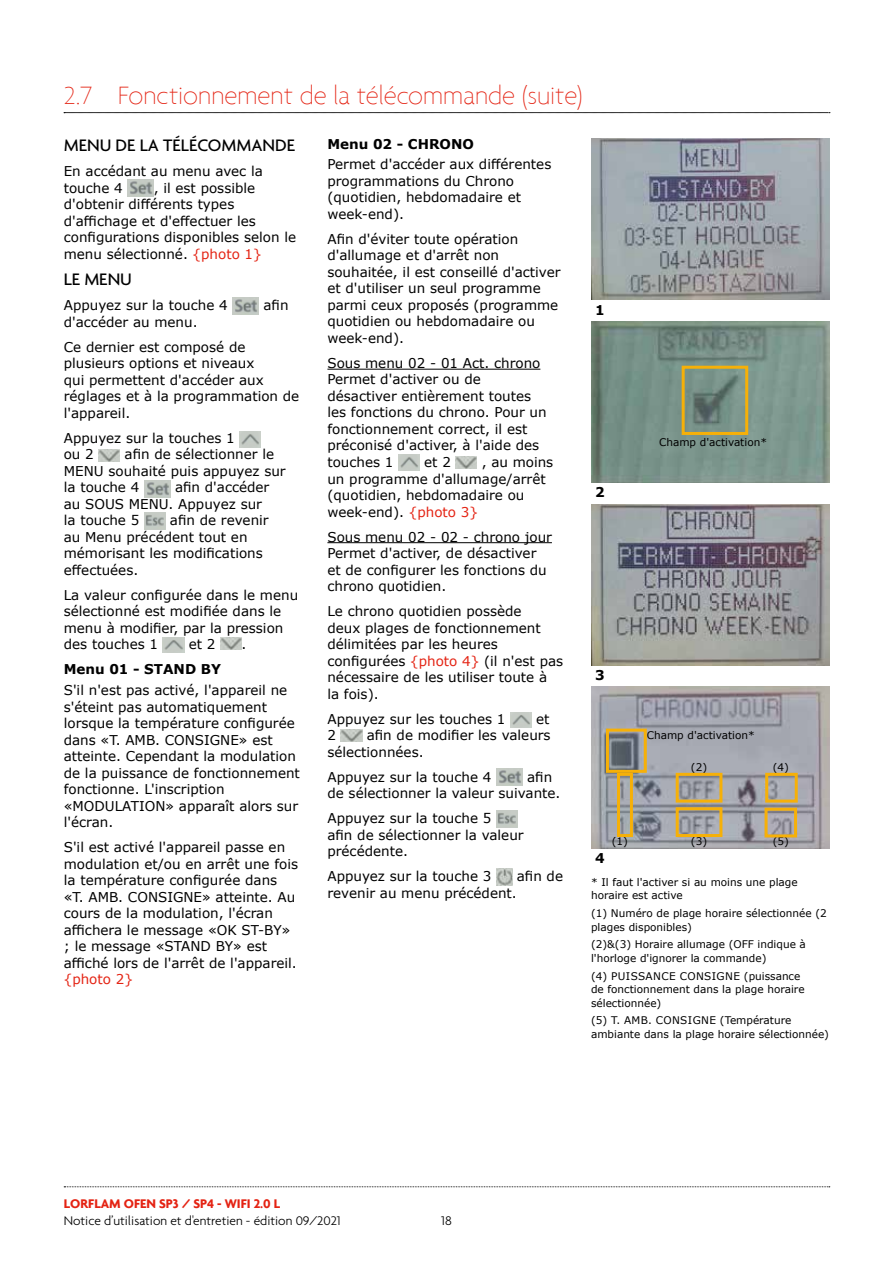
<style>
.page{position:relative;width:893px;height:1263px;background:#fff}
.page>*{position:absolute;margin:0;border:0;box-sizing:border-box;transform-origin:0 0}
.t1{font:100 27px "Agenda";color:#e42313}
.t2{font:500 18px "Agenda";color:#000}
.t3{font:13.5px/16.5px "Verdana";color:#000}
.t4{font:300 13.5px "Agenda";color:#000}
.t5{font:700 13.5px "Verdana";color:#000}
.t6{font:700 13.5px "Agenda";color:#e42313}
.t7{font:13.5px "Verdana";color:#e42313}
.t8{font:10.5px/13.5px "Verdana";color:#000}
.s1{color:#e42313}
</style>
<div class="page">
<img style="left:591px;top:138px;width:238px;height:162px">
<img style="left:591px;top:321px;width:238px;height:162px">
<img style="left:591px;top:504px;width:238px;height:162px">
<img style="left:591px;top:687px;width:238px;height:161px">
<div style="left:682px;top:366px;width:66px;height:69px;border:3px solid #f6b008"></div>
<div style="left:606px;top:729px;width:41px;height:44px;border:3px solid #f6b008"></div>
<div style="left:676px;top:773px;width:46px;height:29px;border:3px solid #f6b008"></div>
<div style="left:676px;top:807px;width:46px;height:30px;border:3px solid #f6b008"></div>
<div style="left:765px;top:808px;width:32px;height:29px;border:3px solid #f6b008"></div>
<div style="left:765px;top:773px;width:33px;height:29px;border:3px solid #f6b008"></div>
<div style="left:617px;top:773px;width:16px;height:64px;border:3px solid #f6b008"></div>
<img style="left:128px;top:180px;width:26px;height:17px">
<img style="left:233px;top:297px;width:26px;height:17px">
<img style="left:240px;top:432px;width:21px;height:15px">
<img style="left:99px;top:449px;width:21px;height:12px">
<img style="left:144px;top:481px;width:26px;height:17px">
<img style="left:144px;top:512px;width:21px;height:17px">
<img style="left:163px;top:637px;width:21px;height:15px">
<img style="left:220px;top:637px;width:21px;height:12px">
<hr style="left:327px;top:369px;width:213px;height:1px;background:#000">
<hr style="left:327px;top:542px;width:225px;height:1px;background:#000">
<img style="left:398px;top:455px;width:21px;height:15px">
<img style="left:456px;top:456px;width:21px;height:12px">
<img style="left:510px;top:712px;width:21px;height:16px">
<img style="left:341px;top:729px;width:21px;height:12px">
<img style="left:496px;top:769px;width:26px;height:17px">
<img style="left:496px;top:810px;width:21px;height:17px">
<img style="left:496px;top:868px;width:16px;height:17px">
<svg style="left:64px;top:112px;width:766px;height:1px"></svg>
<svg style="left:64px;top:1186px;width:766px;height:1px"></svg>
<h1 class="t1" style="left:64px;top:80px;width:520px">2.7 Fonctionnement de la télécommande (suite)</h1>
<h2 class="t2" style="left:64px;top:134px;width:233px">MENU DE LA TÉLÉCOMMANDE</h2>
<p class="t3" style="left:64px;top:163px;width:201px">En accédant au menu avec la touche 4</p>
<p class="t3" style="left:64px;top:179px;width:234px;text-indent:90px">, il est possible d'obtenir différents types d'affichage et d'effectuer les configurations disponibles selon le menu sélectionné. <span class="s1">{photo 1}</span></p>
<h2 class="t2" style="left:64px;top:268px;width:70px">LE MENU</h2>
<p class="t3" style="left:64px;top:297px;width:166px">Appuyez sur la touche 4</p>
<p class="t3" style="left:263px;top:297px;width:27px">afin</p>
<p class="t3" style="left:64px;top:309px;width:183px;line-height:25px">d'accéder au menu.<br>Ce dernier est composé de</p>
<p class="t3" style="left:64px;top:355px;width:237px">plusieurs options et niveaux<br>qui permettent d'accéder aux réglages et à la programmation de l'appareil.</p>
<p class="t3" style="left:64px;top:429px;width:173px">Appuyez sur la touches 1 ou 2</p>
<p class="t3" style="left:64px;top:446px;width:223px;text-indent:61px">afin de sélectionner le<br>MENU souhaité puis appuyez sur la touche 4</p>
<p class="t3" style="left:64px;top:479px;width:207px;text-indent:111px">afin d'accéder au SOUS MENU. Appuyez sur la touche 5</p>
<p class="t3" style="left:64px;top:512px;width:206px;text-indent:106px">afin de revenir au Menu précédent tout en mémorisant les modifications effectuées.</p>
<p class="t3" style="left:64px;top:586px;width:236px">La valeur configurée dans le menu sélectionné est modifiée dans le menu à modifier, par la pression des touches 1</p>
<p class="t3" style="left:189px;top:636px;width:28px">et 2</p>
<p class="t3" style="left:241px;top:636px;width:6px">.</p>
<p class="t5" style="left:64px;top:660px;width:159px">Menu 01 - STAND BY</p>
<p class="t3" style="left:64px;top:682px;width:238px">S'il n'est pas activé, l'appareil ne s'éteint pas automatiquement lorsque la température configurée dans «T. AMB. CONSIGNE» est atteinte. Cependant la modulation de la puissance de fonctionnement fonctionne. L'inscription «MODULATION» apparaît alors sur l'écran.</p>
<p class="t3" style="left:64px;top:839px;width:236px">S'il est activé l'appareil passe en modulation et/ou en arrêt une fois la température configurée dans «T. AMB. CONSIGNE» atteinte. Au cours de la modulation, l'écran affichera le message «OK ST-BY» ; le message «STAND BY» est affiché lors de l'arrêt de l'appareil.</p>
<p class="t7" style="left:64px;top:970px;width:71px">{photo 2}</p>
<p class="t5" style="left:327px;top:134px;width:148px">Menu 02 - CHRONO</p>
<p class="t3" style="left:327px;top:156px;width:225px">Permet d'accéder aux différentes programmations du Chrono (quotidien, hebdomadaire et week-end).</p>
<p class="t3" style="left:327px;top:231px;width:235px">Afin d'éviter toute opération d'allumage et d'arrêt non souhaitée, il est conseillé d'activer et d'utiliser un seul programme parmi ceux proposés (programme quotidien ou hebdomadaire ou week-end).</p>
<p class="t3" style="left:327px;top:355px;width:221px">Sous menu 02 - 01 Act. chrono<br>Permet d'activer ou de désactiver entièrement toutes les fonctions du chrono. Pour un fonctionnement correct, il est préconisé d'activer, à l'aide des touches 1</p>
<p class="t5" style="left:595px;top:300px;width:11px">1</p>
<p class="t8" style="left:659px;top:435px;width:109px">Champ d'activation*</p>
<p class="t3" style="left:424px;top:454px;width:28px">et 2</p>
<p class="t3" style="left:327px;top:454px;width:227px;text-indent:154px">, au moins un programme d'allumage/arrêt (quotidien, hebdomadaire ou week-end). <span class="s1">{photo 3}</span></p>
<p class="t3" style="left:327px;top:528px;width:226px">Sous menu 02 - 02 - chrono jour<br>Permet d'activer, de désactiver et de configurer les fonctions du chrono quotidien.</p>
<p class="t3" style="left:327px;top:603px;width:237px">Le chrono quotidien possède<br>deux plages de fonctionnement délimitées par les heures configurées <span class="s1">{photo 4}</span> (il n'est pas nécessaire de les utiliser toute à<br>la fois).</p>
<p class="t3" style="left:327px;top:710px;width:180px">Appuyez sur les touches 1</p>
<p class="t3" style="left:536px;top:710px;width:15px">et</p>
<p class="t3" style="left:327px;top:727px;width:10px">2</p>
<p class="t5" style="left:595px;top:483px;width:11px">2</p>
<p class="t5" style="left:595px;top:666px;width:11px">3</p>
<p class="t3" style="left:327px;top:727px;width:225px;text-indent:39px">afin de modifier les valeurs sélectionnées.</p>
<p class="t3" style="left:327px;top:768px;width:166px">Appuyez sur la touche 4</p>
<p class="t8" style="left:647px;top:729px;width:109px">Champ d'activation*</p>
<p class="t8" style="left:691px;top:760px;width:18px">(2)</p>
<p class="t8" style="left:773px;top:760px;width:18px">(4)</p>
<p class="t3" style="left:327px;top:768px;width:235px;text-indent:200px">afin de sélectionner la valeur suivante.</p>
<p class="t3" style="left:327px;top:810px;width:198px">Appuyez sur la touche 5<br>afin de sélectionner la valeur précédente.</p>
<p class="t3" style="left:327px;top:868px;width:166px">Appuyez sur la touche 3</p>
<p class="t8" style="left:612px;top:834px;width:18px">(1)</p>
<p class="t8" style="left:691px;top:834px;width:18px">(3)</p>
<p class="t8" style="left:773px;top:834px;width:18px">(5)</p>
<p class="t5" style="left:595px;top:849px;width:11px">4</p>
<p class="t3" style="left:327px;top:868px;width:237px;text-indent:189px">afin de revenir au menu précédent.</p>
<p class="t8" style="left:591px;top:875px;width:208px">* Il faut l'activer si au moins une plage horaire est active</p>
<p class="t8" style="left:591px;top:906px;width:237px">(1) Numéro de plage horaire sélectionnée (2 plages disponibles)</p>
<p class="t8" style="left:591px;top:937px;width:216px">(2)&amp;(3) Horaire allumage (OFF indique à l'horloge d'ignorer la commande)</p>
<p class="t8" style="left:591px;top:969px;width:215px">(4) PUISSANCE CONSIGNE (puissance de fonctionnement dans la plage horaire sélectionnée)</p>
<p class="t8" style="left:591px;top:1013px;width:239px">(5) T. AMB. CONSIGNE (Température ambiante dans la plage horaire sélectionnée)</p>
<p class="t6" style="left:64px;top:1196px;width:218px">LORFLAM OFEN SP3 / SP4 - WIFI 2.0 L</p>
<p class="t4" style="left:64px;top:1212px;width:279px">Notice d’utilisation et d'entretien - édition 09/2021</p>
<p class="t4" style="left:441px;top:1212px;width:12px">18</p>
</div>
